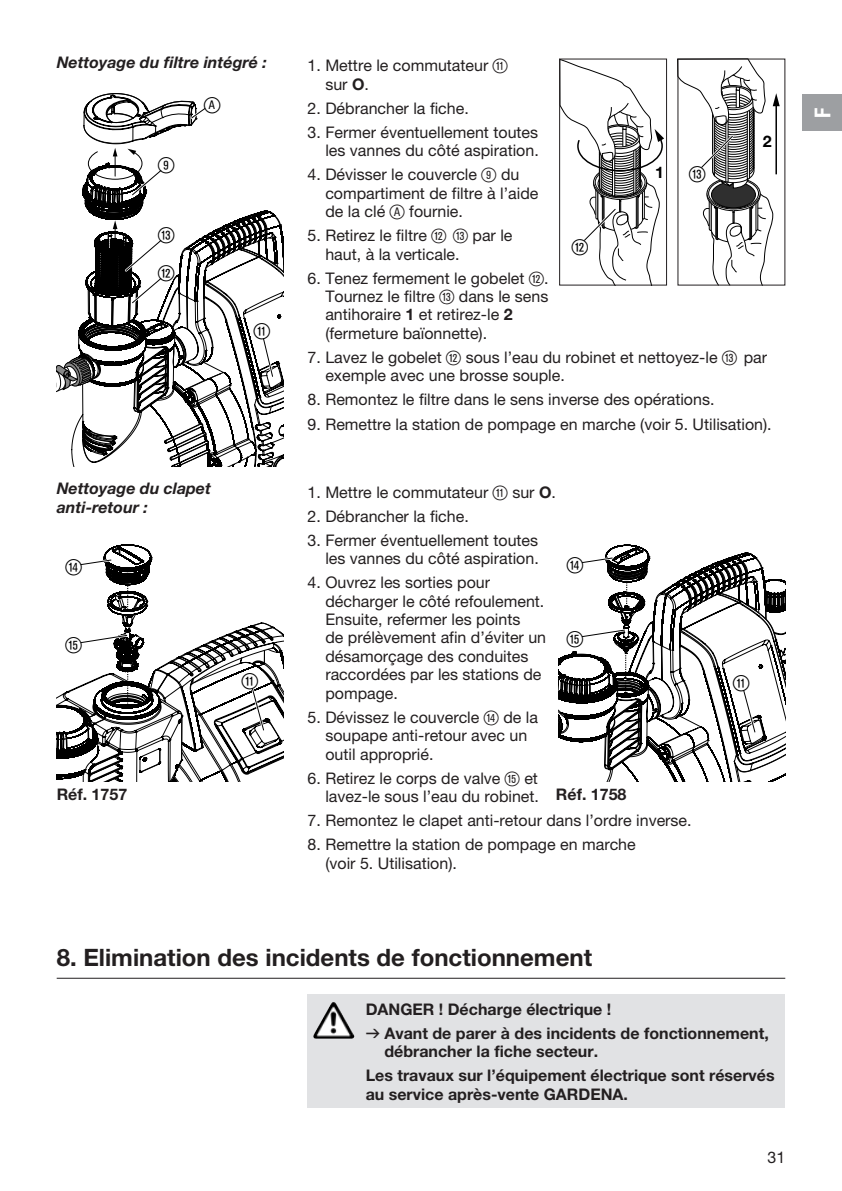
<style>
.page{position:relative;width:842px;height:1191px;background:#fff}
.page>*{position:absolute;margin:0;border:0;box-sizing:border-box;transform-origin:0 0}
.t1{font:700 24px "GARDENA Pro";color:#231f20}
.t2{font:22px "Ziffernim Kreisund Quadrat BQ";color:#000}
.t3{font:22px "GARDENA Pro Bo Cond";color:#fff}
.t4{font:16px/18.4px "GARDENA Pro";color:#231f20}
.t5{font:700 16px/24px "GARDENA Pro";color:#231f20}
.t6{font:italic 700 16px/18.4px "GARDENA Pro";color:#231f20}
.t7{font:700 16px "GARDENA Pro";color:#000}
.s1{font-family:"Ziffernim Kreisund Quadrat BQ";font-size:20px}
.s2{font-weight:700}
.s3{font-stretch:condensed;font-size:12px}
.s4{font-family:"Formdruck";font-weight:400}
</style>
<div class="page">
<div style="left:802px;top:95px;width:40px;height:36px;background:#9d9fa2"></div>
<svg style="left:57px;top:93px;width:226px;height:373px"></svg>
<svg style="left:561px;top:61px;width:103px;height:222px"></svg>
<svg style="left:679px;top:61px;width:101px;height:222px"></svg>
<div style="left:559px;top:59px;width:108px;height:226px;border:1px solid #231f20"></div>
<svg style="left:103px;top:544px;width:50px;height:41px"></svg>
<svg style="left:80px;top:557px;width:34px;height:10px"></svg>
<svg style="left:57px;top:585px;width:226px;height:197px"></svg>
<svg style="left:558px;top:544px;width:227px;height:238px"></svg>
<div style="left:308px;top:994px;width:477px;height:114px;background:#e1e2e4"></div>
<hr style="left:57px;top:977px;width:728px;height:1px;background:#231f20">
<img style="left:313px;top:1002px;width:39px;height:36px">
<p class="t6" style="left:57px;top:53px;width:212px">Nettoyage du filtre intégré :</p>
<h2 class="t2" style="left:158px;top:152px;width:18px">9</h2>
<h2 class="t2" style="left:158px;top:222px;width:18px">E</h2>
<h2 class="t2" style="left:158px;top:260px;width:18px">W</h2>
<h2 class="t2" style="left:204px;top:92px;width:18px">ß<sup>A</sup></h2>
<h2 class="t2" style="left:254px;top:318px;width:18px">Q</h2>
<p class="t6" style="left:57px;top:479px;width:156px">Nettoyage du clapet anti-retour :</p>
<h2 class="t2" style="left:65px;top:554px;width:18px">R</h2>
<h2 class="t2" style="left:65px;top:632px;width:18px">T</h2>
<h2 class="t2" style="left:242px;top:668px;width:18px">Q</h2>
<p class="t5" style="left:57px;top:782px;width:72px">Réf. 1757</p>
<p class="t4" style="left:325px;top:56px;width:184px;text-indent:-18px">1. Mettre le commutateur <span class="s1">Q </span>sur <span class="s2">O</span>.</p>
<p class="t4" style="left:308px;top:99px;width:163px">2. Débrancher la fiche.</p>
<p class="t4" style="left:308px;top:123px;width:233px;text-align:right">3. Fermer éventuellement toutes les vannes du côté aspiration.</p>
<p class="t4" style="left:325px;top:165px;width:215px;text-indent:-18px">4. Dévisser le couvercle <span class="s1">9</span> du compartiment de filtre à l’aide de la clé <span class="s1">ß</span><span class="s3">A</span> fournie.</p>
<p class="t4" style="left:325px;top:226px;width:189px;text-indent:-18px">5. Retirez le filtre <span class="s1">W E</span> par le haut, à la verticale.</p>
<p class="t4" style="left:325px;top:268px;width:225px;text-indent:-18px">6. Tenez fermement le gobelet <span class="s1">W</span>.<br>Tournez le filtre <span class="s1">E</span> dans le sens antihoraire <span class="s2">1</span> et retirez-le <span class="s2">2 </span>(fermeture baïonnette).</p>
<p class="t4" style="left:325px;top:348px;width:443px;text-indent:-18px">7. Lavez le gobelet <span class="s1">W</span> sous l’eau du robinet et nettoyez-le <span class="s1">E</span> par exemple avec une brosse souple.</p>
<p class="t4" style="left:308px;top:390px;width:408px">8. Remontez le filtre dans le sens inverse des opérations.</p>
<p class="t4" style="left:308px;top:414px;width:466px">9. Remettre la station de pompage en marche (voir 5. Utilisation).</p>
<p class="t7" style="left:763px;top:131px;width:10px">2</p>
<h2 class="t2" style="left:689px;top:161px;width:18px">E</h2>
<p class="t7" style="left:655px;top:163px;width:10px">1</p>
<h2 class="t2" style="left:572px;top:234px;width:18px">W</h2>
<p class="t4" style="left:308px;top:482px;width:250px">1. Mettre le commutateur <span class="s1">Q</span> sur <span class="s2">O</span>.</p>
<p class="t4" style="left:308px;top:506px;width:163px">2. Débrancher la fiche.</p>
<p class="t4" style="left:308px;top:530px;width:233px;text-align:right">3. Fermer éventuellement toutes les vannes du côté aspiration.</p>
<p class="t4" style="left:325px;top:573px;width:222px;text-indent:-18px">4. Ouvrez les sorties pour décharger le côté refoulement.<br>Ensuite, refermer les points<br>de prélèvement afin d’éviter un désamorçage des conduites raccordées par les stations de pompage.</p>
<p class="t4" style="left:325px;top:707px;width:214px;text-indent:-18px">5. Dévissez le couvercle <span class="s1">R</span> de la soupape anti-retour avec un outil approprié.</p>
<p class="t4" style="left:308px;top:768px;width:233px;text-align:right">6. Retirez le corps de valve <span class="s1">T</span> et lavez-le sous l’eau du robinet.</p>
<p class="t4" style="left:308px;top:811px;width:386px">7. Remontez le clapet anti-retour dans l’ordre inverse.</p>
<p class="t4" style="left:325px;top:835px;width:312px;text-indent:-18px">8. Remettre la station de pompage en marche (voir 5. Utilisation).</p>
<h2 class="t2" style="left:567px;top:552px;width:18px">R</h2>
<h2 class="t2" style="left:567px;top:626px;width:18px">T</h2>
<p class="t5" style="left:556px;top:782px;width:72px">Réf. 1758</p>
<h2 class="t2" style="left:733px;top:670px;width:18px">Q</h2>
<h1 class="t1" style="left:57px;top:943px;width:537px">8. Elimination des incidents de fonctionnement</h1>
<p class="t5" style="left:366px;top:996px;width:405px">DANGER ! Décharge électrique !<br><span class="s4">v</span> Avant de parer à des incidents de fonctionnement,</p>
<p class="t5" style="left:366px;top:1039px;width:410px;text-indent:19px">débrancher la fiche secteur.<br>Les travaux sur l’équipement électrique sont réservés</p>
<p class="t5" style="left:366px;top:1081px;width:264px">au service après-vente GARDENA.</p>
<p class="t4" style="left:767px;top:1147px;width:19px">31</p>
<h2 class="t3" style="left:809px;top:118px;width:12px;rotate:-90deg">F</h2>
</div>
